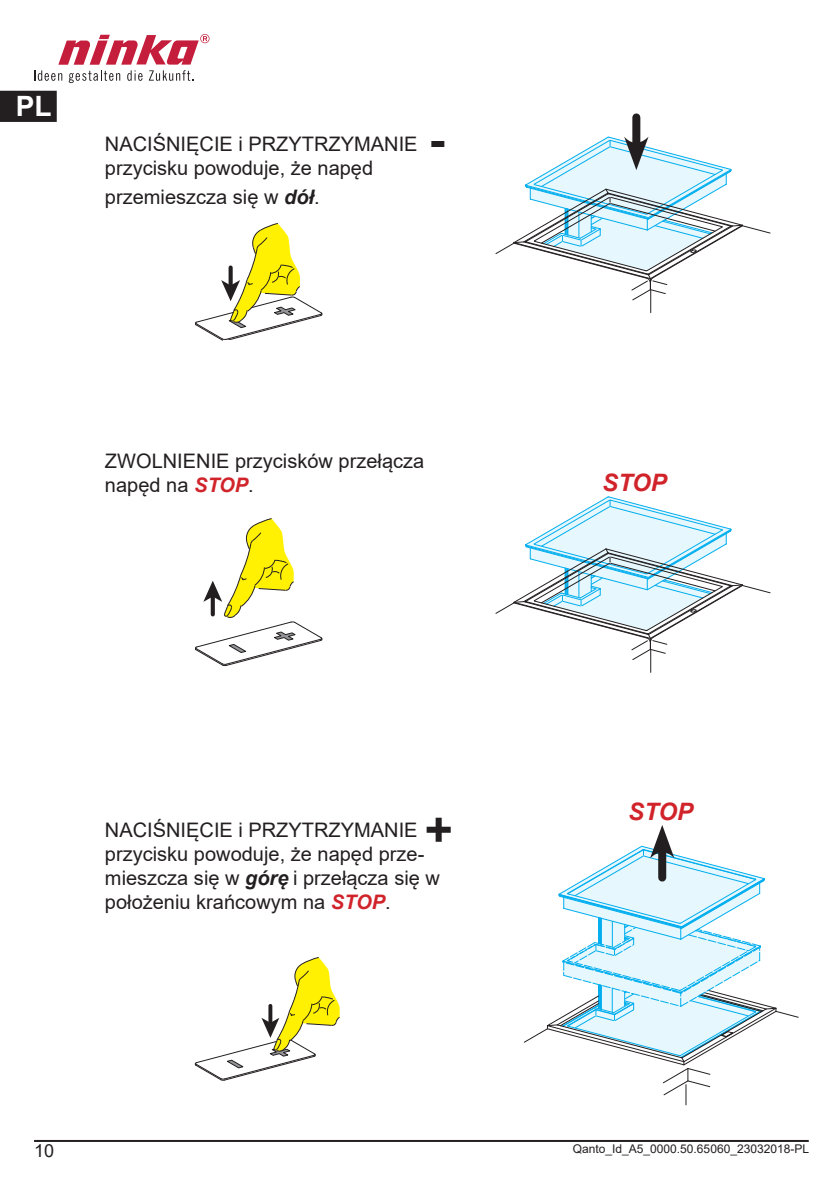
<style>
.page{position:relative;width:840px;height:1191px;background:#fff}
.page>*{position:absolute;margin:0;border:0;box-sizing:border-box;transform-origin:0 0}
.t1{font:700 48px "Arial";color:#231f20}
.t2{font:700 28px "Arial";color:#fff}
.t3{font:italic 700 24px "Arial";color:#d1232a}
.t4{font:20px/24px "Arial";color:#231f20}
.t5{font:18px "Arial";color:#231f20}
.t6{font:12px "Arial";color:#231f20}
.s1{font-weight:700;font-style:italic}
.s2{font-weight:700;font-style:italic;color:#d1232a}
</style>
<div class="page">
<svg style="left:195px;top:223px;width:127px;height:117px"></svg>
<svg style="left:195px;top:518px;width:127px;height:148px"></svg>
<svg style="left:495px;top:496px;width:275px;height:176px"></svg>
<svg style="left:195px;top:957px;width:145px;height:123px"></svg>
<hr style="left:34px;top:1140px;width:774px;height:2px;background:#231f20">
<div style="left:0;top:91px;width:57px;height:31px;background:#231f20"></div>
<svg style="left:34px;top:34px;width:175px;height:49px"></svg>
<svg style="left:524px;top:825px;width:274px;height:279px"></svg>
<div style="left:632px;top:117px;width:8px;height:33px;background:#231f20"></div>
<svg style="left:495px;top:137px;width:275px;height:176px"></svg>
<h2 class="t2" style="left:16px;top:87px;width:37px">PL</h2>
<p class="t4" style="left:105px;top:131px;width:314px">NACIŚNIĘCIE i PRZYTRZYMANIE przycisku powoduje, że napęd</p>
<p class="t4" style="left:105px;top:184px;width:216px">przemieszcza się w <span class="s1">dół</span>.</p>
<h1 class="t1" style="left:428px;top:105px;width:17px">-</h1>
<p class="t4" style="left:105px;top:449px;width:320px">ZWOLNIENIE przycisków przełącza napęd na <span class="s2">STOP</span>.</p>
<h1 class="t1" style="left:424px;top:796px;width:30px">+</h1>
<p class="t4" style="left:105px;top:817px;width:336px">NACIŚNIĘCIE i PRZYTRZYMANIE przycisku powoduje, że napęd prze&shy;mieszcza się w <span class="s1">górę</span> i przełącza się w położeniu krańcowym na <span class="s2">STOP</span>.</p>
<p class="t5" style="left:34px;top:1138px;width:22px">10</p>
<p class="t3" style="left:601px;top:467px;width:66px">STOP</p>
<p class="t3" style="left:627px;top:795px;width:66px">STOP</p>
<p class="t6" style="left:572px;top:1140px;width:238px">Qanto_Id_A5_0000.50.65060_23032018-PL</p>
</div>
